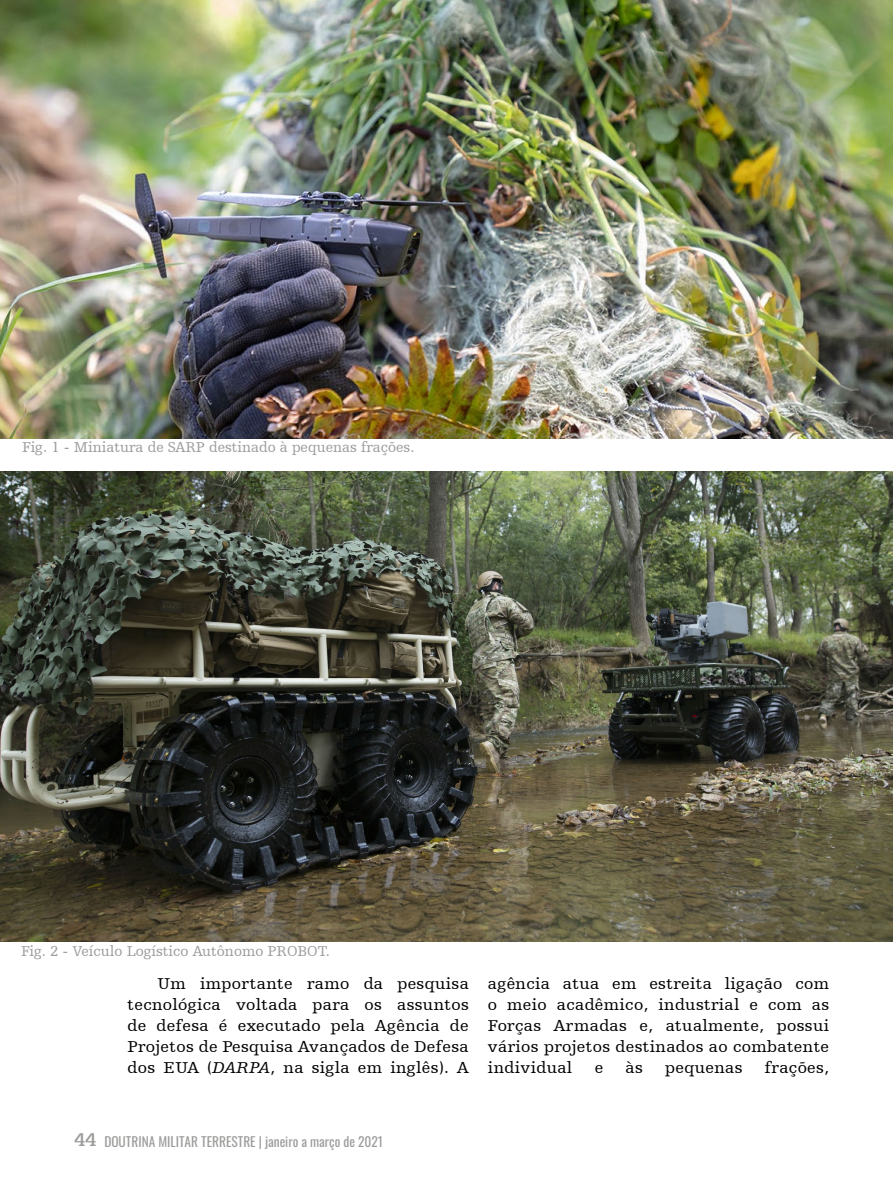
<style>
.page{position:relative;width:893px;height:1191px;background:#fff}
.page>*{position:absolute;margin:0;border:0;box-sizing:border-box;transform-origin:0 0}
.t1{font:16.5px/21px "Humanist Slabserif 712 BT";letter-spacing:.02em;color:#000;text-align:justify;scale:1.05 1}
.t2{font:15px "Humanist Slabserif 712 BT";color:#9d9d9c}
.t3{font:13.35px "Oswald";color:#9d9d9c}
.s1{font-style:italic}
.s2{font-family:"Humanist Slabserif 712 BT";font-weight:700;font-size:19.5px}
</style>
<div class="page">
<img style="left:0;top:0;width:893px;height:438px">
<img style="left:0;top:471px;width:893px;height:470px">
<p class="t2" style="left:22px;top:438px;width:394px">Fig. 1 - Miniatura de SARP destinado à pequenas frações.</p>
<p class="t2" style="left:21px;top:941px;width:310px">Fig. 2 - Veículo Logístico Autônomo PROBOT.</p>
<p class="t1" style="left:128px;top:972px;width:326px;text-indent:30px">Um importante ramo da pesquisa tecnológica voltada para os assuntos de defesa é executado pela Agência de Projetos de Pesquisa Avançados de Defesa dos EUA (<span class="s1">DARPA</span>, na sigla em inglês). A</p>
<p class="t1" style="left:488px;top:972px;width:326px">agência atua em estreita ligação com o meio acadêmico, industrial e com as Forças Armadas e, atualmente, possui vários projetos destinados ao combatente individual</p>
<p class="t1" style="left:595px;top:1056px;width:10px">e</p>
<p class="t1" style="left:626px;top:1056px;width:18px">às</p>
<p class="t1" style="left:665px;top:1056px;width:75px">pequenas</p>
<p class="t1" style="left:765px;top:1056px;width:63px">frações,</p>
<p class="t3" style="left:74px;top:1129px;width:310px"><span class="s2">44</span> DOUTRINA MILITAR TERRESTRE | janeiro a março de 2021</p>
</div>
